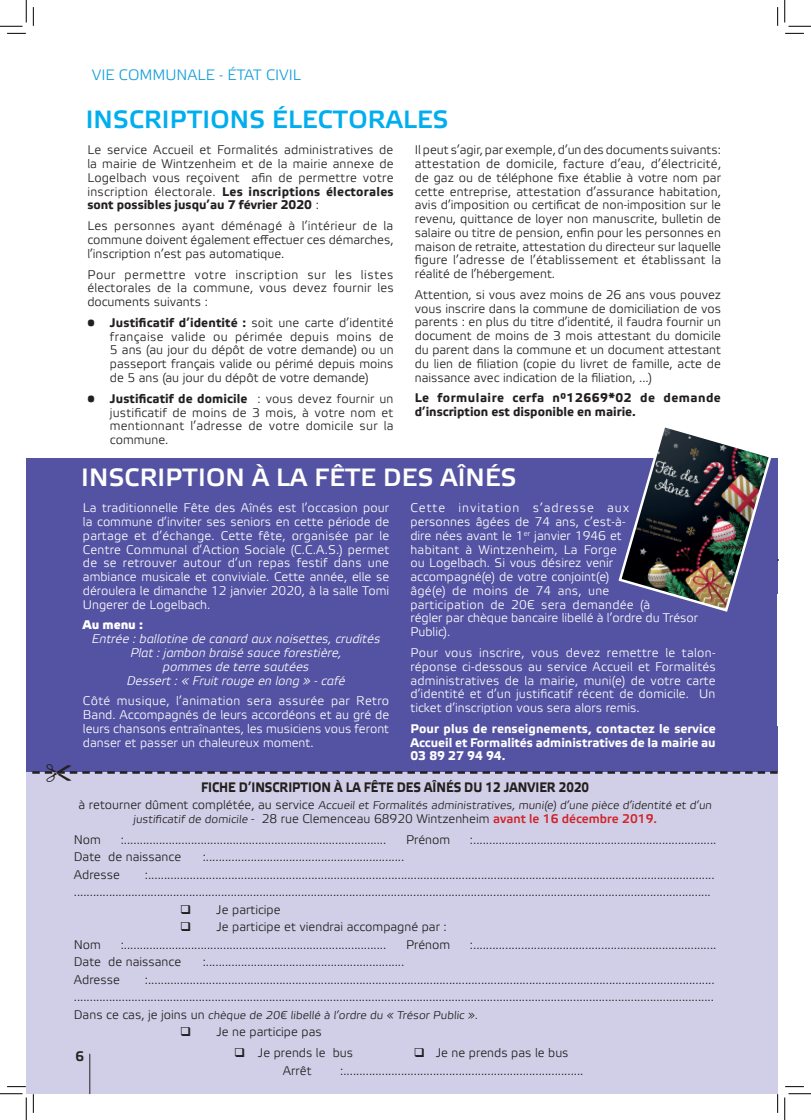
<style>
.page{position:relative;width:811px;height:1120px;background:#fff}
.page>*{position:absolute;margin:0;border:0;box-sizing:border-box;transform-origin:0 0}
.t1{font:25px "Etelka Medium Pro";letter-spacing:.01em;color:#fff}
.t2{font:25px "Etelka Medium Pro";letter-spacing:.01em;color:#00aeef}
.t3{font:15px "Etelka Light Pro";color:#149dd9}
.t4{font:700 13.75px "Etelka Text Pro";color:#231f20;scale:.88 1}
.t5{font:13.75px "Etelka Medium Pro";color:#231f20}
.t6{font:12.5px/13.8px "Etelka Light Pro";color:#231f20;text-align:justify}
.t7{font:12.5px/13.8px "Etelka Light Pro";color:#fff;text-align:justify}
.t8{font:700 12.5px/13.8px "Etelka Text Pro";letter-spacing:.01em;color:#231f20}
.t9{font:italic 12.5px/13.8px "Etelka Light Pro";color:#fff;text-align:center}
.t10{font:700 12.5px/13.8px "Etelka Text Pro";color:#fff;text-align:justify}
.t11{font:700 12.5px "Etelka Medium Pro";color:#fff}
.t12{font:11.25px "Etelka Light Pro";color:#231f20;scale:1.04 1}
.s1{font-family:"Etelka Light Pro";font-weight:400}
.s2{font-size:12.5px}
.s3{font-size:11.25px}
.s4{font-family:"Etelka Medium Pro";color:#d1232a}
</style>
<div class="page">
<div style="left:26px;top:457px;width:751px;height:636px;background:#5452a2"></div>
<div style="left:26px;top:772px;width:751px;height:321px;background:#d1cfe7"></div>
<img style="left:609px;top:427px;width:169px;height:185px">
<hr style="left:89px;top:1053px;width:1px;height:40px;background:#231f20">
<div style="left:777px;top:594px;width:8px;height:131px;background:#fff"></div>
<svg style="left:7px;top:33px;width:19px;height:1px"></svg>
<svg style="left:785px;top:33px;width:19px;height:1px"></svg>
<svg style="left:33px;top:7px;width:1px;height:19px"></svg>
<svg style="left:33px;top:1093px;width:1px;height:19px"></svg>
<svg style="left:777px;top:7px;width:1px;height:19px"></svg>
<svg style="left:777px;top:1093px;width:1px;height:19px"></svg>
<svg style="left:0;top:0;width:27px;height:27px"></svg>
<svg style="left:0;top:1093px;width:27px;height:26px"></svg>
<svg style="left:784px;top:0;width:27px;height:27px"></svg>
<svg style="left:784px;top:1093px;width:27px;height:26px"></svg>
<svg style="left:32px;top:771px;width:745px;height:3px"></svg>
<p class="t3" style="left:92px;top:66px;width:211px">VIE COMMUNALE - ÉTAT CIVIL</p>
<h1 class="t2" style="left:86px;top:105px;width:364px">INSCRIPTIONS ÉLECTORALES</h1>
<p class="t6" style="left:87px;top:144px;width:308px">Le service Accueil et Formalités administratives de la mairie de Wintzenheim et de la mairie annexe de Logelbach vous reçoivent afin de permettre votre</p>
<p class="t8" style="left:87px;top:185px;width:308px"><span class="s1">inscription électorale.</span> Les inscriptions électorales sont possibles jusqu’au 7 février 2020 <span class="s1">:</span></p>
<p class="t6" style="left:87px;top:220px;width:308px">Les personnes ayant déménagé à l’intérieur de la commune doivent également effectuer ces démarches, l’inscription n’est pas automatique.</p>
<p class="t6" style="left:87px;top:268px;width:308px">Pour permettre votre inscription sur les listes électorales de la commune, vous devez fournir les documents suivants :</p>
<p class="t8" style="left:87px;top:316px;width:308px">• Justificatif d’identité : <span class="s1">soit une carte d’identité</span></p>
<p class="t6" style="left:110px;top:330px;width:285px">française valide ou périmée depuis moins de 5 ans (au jour du dépôt de votre demande) ou un passeport français valide ou périmé depuis moins de 5 ans (au jour du dépôt de votre demande)</p>
<p class="t8" style="left:87px;top:392px;width:308px">• Justificatif de domicile <span class="s1">: vous devez fournir un</span></p>
<p class="t6" style="left:110px;top:406px;width:285px">justificatif de moins de 3 mois, à votre nom et mentionnant l’adresse de votre domicile sur la commune.</p>
<p class="t6" style="left:415px;top:144px;width:308px">Il peut s’agir, par exemple, d’un des documents suivants: attestation de domicile, facture d’eau, d’électricité, de gaz ou de téléphone fixe établie à votre nom par cette entreprise, attestation d’assurance habitation, avis d’imposition ou certificat de non-imposition sur le revenu, quittance de loyer non manuscrite, bulletin de salaire ou titre de pension, enfin pour les personnes en maison de retraite, attestation du directeur sur laquelle figure l’adresse de l’établissement et établissant la réalité de l’hébergement.</p>
<p class="t6" style="left:415px;top:288px;width:308px">Attention, si vous avez moins de 26 ans vous pouvez vous inscrire dans la commune de domiciliation de vos parents : en plus du titre d’identité, il faudra fournir un document de moins de 3 mois attestant du domicile du parent dans la commune et un document attestant du lien de filiation (copie du livret de famille, acte de naissance avec indication de la filiation, ...)</p>
<p class="t8" style="left:415px;top:392px;width:308px">Le formulaire cerfa n°12669*02 de demande d’inscription est disponible en mairie.</p>
<h1 class="t1" style="left:81px;top:463px;width:437px">INSCRIPTION À LA FÊTE DES AÎNÉS</h1>
<p class="t7" style="left:83px;top:501px;width:308px">La traditionnelle Fête des Aînés est l’occasion pour la commune d’inviter ses seniors en cette période de partage et d’échange. Cette fête, organisée par le Centre Communal d’Action Sociale (C.C.A.S.) permet de se retrouver autour d’un repas festif dans une ambiance musicale et conviviale. Cette année, elle se déroulera le dimanche 12 janvier 2020, à la salle Tomi Ungerer de Logelbach.</p>
<p class="t11" style="left:83px;top:618px;width:62px">Au menu :</p>
<p class="t9" style="left:92px;top:632px;width:290px">Entrée : ballotine de canard aux noisettes, crudités Plat : jambon braisé sauce forestière,<br>pommes de terre sautées<br>Dessert : « Fruit rouge en long » - café</p>
<p class="t7" style="left:83px;top:694px;width:308px">Côté musique, l’animation sera assurée par Retro Band. Accompagnés de leurs accordéons et au gré de leurs chansons entraînantes, les musiciens vous feront danser et passer un chaleureux moment.</p>
<p class="t7" style="left:410px;top:501px;width:289px;text-align:left">Cette invitation s’adresse aux<br>personnes âgées de 74 ans, c’est-à-<br>dire nées avant le 1<sup>er</sup> janvier 1946 et<br>habitant à Wintzenheim, La Forge<br>ou Logelbach. Si vous désirez venir accompagné(e) de votre conjoint(e)<br>âgé(e) de moins de 74 ans, une<br>participation de 20€ sera demandée (à<br>régler par chèque bancaire libellé à l’ordre du Trésor Public).</p>
<p class="t7" style="left:410px;top:646px;width:307px">Pour vous inscrire, vous devez remettre le talon&shy;réponse ci-dessous au service Accueil et Formalités administratives de la mairie, muni(e) de votre carte d’identité et d’un justificatif récent de domicile. Un ticket d’inscription vous sera alors remis.</p>
<p class="t10" style="left:410px;top:722px;width:307px">Pour plus de renseignements, contactez le service Accueil et Formalités administratives de la mairie au 03 89 27 94 94.</p>
<p class="t4" style="left:201px;top:779px;width:442px">FICHE D’INSCRIPTION À LA FÊTE DES AÎNÉS DU 12 JANVIER 2020</p>
<p class="t12" style="left:79px;top:798px;width:612px"><span class="s2">à retourner dûment complétée, au service</span> Accueil et Formalités administratives, muni(e) d’une pièce d’identité et d’un</p>
<p class="t6" style="left:133px;top:812px;width:525px"><span class="s3">justificatif de domicile</span> - 28 rue Clemenceau 68920 Wintzenheim <span class="s4">avant le 16 décembre 2019.</span></p>
<p class="t6" style="left:74px;top:833px;width:29px">Nom</p>
<p class="t6" style="left:121px;top:833px;width:267px">:..................................................................................</p>
<p class="t6" style="left:406px;top:833px;width:46px">Prénom</p>
<p class="t6" style="left:470px;top:833px;width:248px">:............................................................................</p>
<p class="t6" style="left:74px;top:850px;width:109px">Date de naissance</p>
<p class="t6" style="left:203px;top:850px;width:203px">:..............................................................</p>
<p class="t6" style="left:74px;top:868px;width:48px">Adresse</p>
<p class="t6" style="left:74px;top:866px;width:642px;line-height:17.5px;text-indent:71px">:................................................................................................................................................................................. .......................................................................................................................................................................................................</p>
<p class="t6" style="left:180px;top:903px;width:102px">❑ Je participe</p>
<p class="t6" style="left:180px;top:920px;width:268px">❑ Je participe et viendrai accompagné par :</p>
<p class="t6" style="left:74px;top:938px;width:29px">Nom</p>
<p class="t6" style="left:121px;top:938px;width:267px">:..................................................................................</p>
<p class="t6" style="left:406px;top:938px;width:46px">Prénom</p>
<p class="t6" style="left:470px;top:938px;width:248px">:............................................................................</p>
<p class="t6" style="left:74px;top:955px;width:109px">Date de naissance</p>
<p class="t6" style="left:203px;top:955px;width:203px">:..............................................................</p>
<p class="t6" style="left:74px;top:973px;width:48px">Adresse</p>
<p class="t6" style="left:74px;top:971px;width:642px;line-height:17.5px;text-align:right">:................................................................................................................................................................................. ........................................................................................................................................................................................................</p>
<p class="t12" style="left:74px;top:1008px;width:391px"><span class="s2">Dans ce cas, je joins un</span> chèque de 20€ libellé à l’ordre du « Trésor Public ».</p>
<p class="t6" style="left:180px;top:1025px;width:143px">❑ Je ne participe pas</p>
<p class="t6" style="left:234px;top:1046px;width:120px">❑ Je prends le bus</p>
<p class="t6" style="left:414px;top:1046px;width:156px">❑ Je ne prends pas le bus</p>
<p class="t6" style="left:283px;top:1064px;width:30px">Arrêt</p>
<p class="t6" style="left:340px;top:1064px;width:245px">:...........................................................................</p>
<p class="t5" style="left:75px;top:1048px;width:10px">6</p>
</div>
